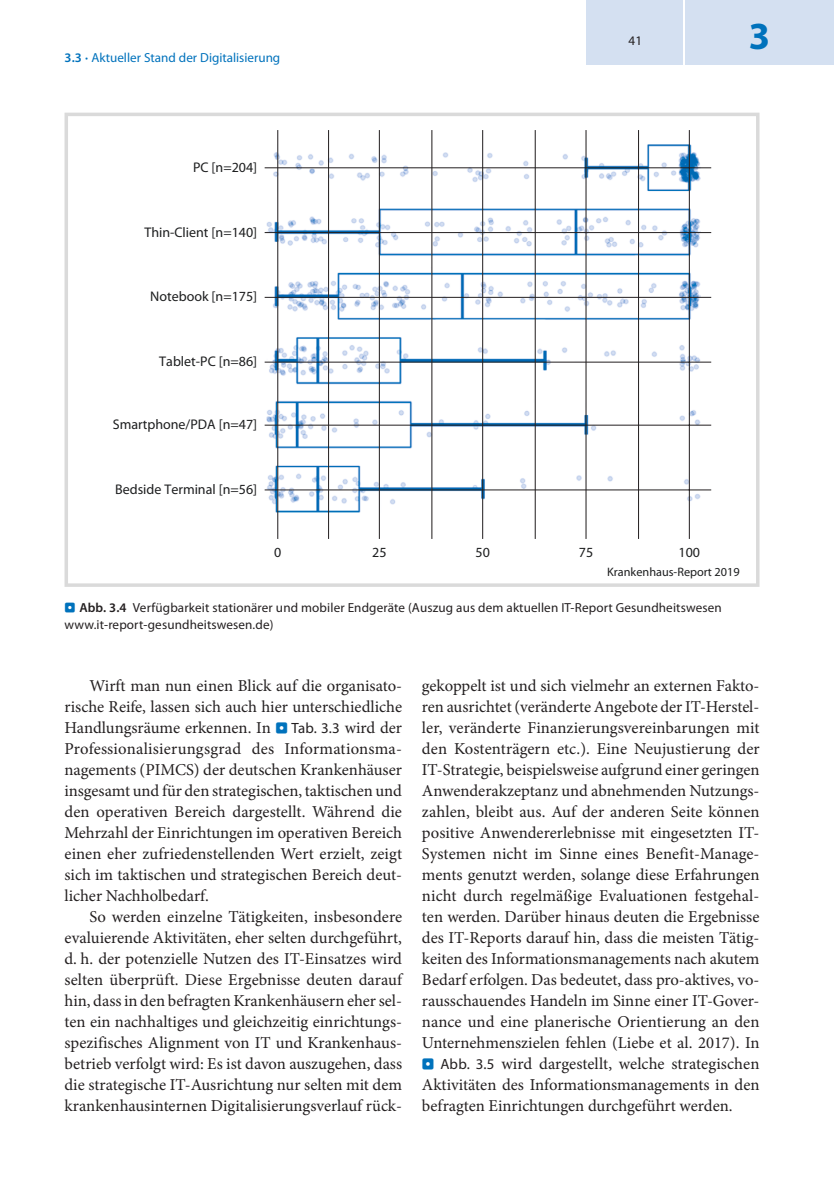
<style>
.page{position:relative;width:834px;height:1191px;background:#fff}
.page>*{position:absolute;margin:0;border:0;box-sizing:border-box;transform-origin:0 0}
.t1{font:700 38.5px "Nrbrjf Gbvgmv Myriad Pro";color:#0072bc}
.t2{font:16.62px/21px "Qgvwsn Hmqtxq Minion Pro";color:#231f20;text-align:justify}
.t3{font:14px "Fdfqrf Rqngxs Myriad Pro";color:#1d1e1f}
.t4{font:13.12px/17.5px "Jvvpmf Rcvmlv Myriad Pro";letter-spacing:.01em;color:#231f20}
.t5{font:13.12px "Jvvpmf Rcvmlv Myriad Pro";color:#0072bc}
.t6{font:12.25px "Fdfqrf Rqngxs Myriad Pro";color:#1d1e1f}
.s1{font-family:"Rqxfck Vltcgr Myriad Pro";font-weight:600}
.s2{font-family:"Mdhcwy Xrcfyw Blik Buttons";color:#0072bc}
.s3{font-family:"Mdhcwy Xrcfyw Blik Buttons";font-size:14.88px;color:#0072bc}
.s4{font-family:"Jvvpmf Rcvmlv Myriad Pro";font-size:14.88px}
</style>
<div class="page">
<div style="left:685px;top:0;width:148px;height:64px;background:#d4e0f1"></div>
<div style="left:585px;top:0;width:97px;height:64px;background:#d4e0f1"></div>
<svg style="left:64px;top:113px;width:695px;height:474px"></svg>
<img style="left:265px;top:144px;width:435px;height:369px">
<hr style="left:277px;top:130px;width:1px;height:409px;background:#231f20">
<hr style="left:328px;top:130px;width:1px;height:409px;background:#231f20">
<hr style="left:379px;top:130px;width:1px;height:409px;background:#231f20">
<hr style="left:431px;top:130px;width:1px;height:409px;background:#231f20">
<hr style="left:482px;top:130px;width:1px;height:409px;background:#231f20">
<hr style="left:534px;top:130px;width:1px;height:409px;background:#231f20">
<hr style="left:585px;top:130px;width:1px;height:409px;background:#231f20">
<hr style="left:638px;top:130px;width:1px;height:409px;background:#231f20">
<hr style="left:688px;top:130px;width:1px;height:409px;background:#231f20">
<hr style="left:264px;top:167px;width:447px;height:1px;background:#231f20">
<hr style="left:264px;top:232px;width:447px;height:1px;background:#231f20">
<hr style="left:264px;top:297px;width:447px;height:1px;background:#231f20">
<hr style="left:264px;top:362px;width:447px;height:1px;background:#231f20">
<hr style="left:264px;top:425px;width:447px;height:1px;background:#231f20">
<hr style="left:264px;top:489px;width:447px;height:1px;background:#231f20">
<p class="t5" style="left:64px;top:49px;width:217px"><span class="s1">3.3 ·</span> Aktueller Stand der Digitalisierung</p>
<p class="t4" style="left:628px;top:31px;width:15px">41</p>
<h1 class="t1" style="left:748px;top:11px;width:23px">3</h1>
<p class="t3" style="left:193px;top:159px;width:66px">PC [n=204]</p>
<p class="t3" style="left:144px;top:223px;width:114px">Thin-Client [n=140]</p>
<p class="t3" style="left:150px;top:288px;width:109px">Notebook [n=175]</p>
<p class="t3" style="left:159px;top:353px;width:99px">Tablet-PC [n=86]</p>
<p class="t3" style="left:113px;top:416px;width:146px">Smartphone/PDA [n=47]</p>
<p class="t3" style="left:115px;top:481px;width:143px">Bedside Terminal [n=56]</p>
<p class="t3" style="left:274px;top:544px;width:9px">0</p>
<p class="t3" style="left:372px;top:544px;width:16px">25</p>
<p class="t3" style="left:475px;top:544px;width:16px">50</p>
<p class="t3" style="left:578px;top:544px;width:16px">75</p>
<p class="t3" style="left:678px;top:544px;width:23px">100</p>
<p class="t6" style="left:607px;top:564px;width:134px">Krankenhaus-Report 2019</p>
<p class="t4" style="left:64px;top:598px;width:658px"><span class="s2">.</span> <span class="s1">Abb. 3.4</span> Verfügbarkeit stationärer und mobiler Endgeräte (Auszug aus dem aktuellen IT-Report Gesundheitswesen www.it-report-gesundheitswesen.de)</p>
<p class="t2" style="left:64px;top:675px;width:339px;text-indent:25px">Wirft man nun einen Blick auf die organisato&shy;rische Reife, lassen sich auch hier unterschiedliche Handlungsräume erkennen. In <span class="s3">.</span> <span class="s4">Tab. 3.3</span> wird der Professionalisierungsgrad des Informationsma&shy;nagements (PIMCS) der deutschen Krankenhäuser insgesamt und für den strategischen, taktischen und den operativen Bereich dargestellt. Während die Mehrzahl der Einrichtungen im operativen Bereich einen eher zufriedenstellenden Wert erzielt, zeigt sich im taktischen und strategischen Bereich deut&shy;licher Nachholbedarf.</p>
<p class="t2" style="left:64px;top:906px;width:339px;text-indent:25px">So werden einzelne Tätigkeiten, insbesondere evaluierende Aktivitäten, eher selten durchgeführt, d. h. der potenzielle Nutzen des IT-Einsatzes wird selten überprüft. Diese Ergebnisse deuten darauf hin, dass in den befragten Krankenhäusern eher sel&shy;ten ein nachhaltiges und gleichzeitig einrichtungs&shy;spezifisches Alignment von IT und Krankenhaus&shy;betrieb verfolgt wird: Es ist davon auszugehen, dass die strategische IT-Ausrichtung nur selten mit dem krankenhausinternen Digitalisierungsverlauf rück-</p>
<p class="t2" style="left:422px;top:675px;width:339px">gekoppelt ist und sich vielmehr an externen Fakto&shy;ren ausrichtet (veränderte Angebote der IT-Herstel&shy;ler, veränderte Finanzierungsvereinbarungen mit den Kostenträgern etc.). Eine Neujustierung der IT-Strategie, beispielsweise aufgrund einer geringen Anwenderakzeptanz und abnehmenden Nutzungs&shy;zahlen, bleibt aus. Auf der anderen Seite können positive Anwendererlebnisse mit eingesetzten IT-Systemen nicht im Sinne eines Benefit-Manage&shy;ments genutzt werden, solange diese Erfahrungen nicht durch regelmäßige Evaluationen festgehal&shy;ten werden. Darüber hinaus deuten die Ergebnisse des IT-Reports darauf hin, dass die meisten Tätig&shy;keiten des Informationsmanagements nach akutem Bedarf erfolgen. Das bedeutet, dass pro-aktives, vo&shy;rausschauendes Handeln im Sinne einer IT-Gover&shy;nance und eine planerische Orientierung an den Unternehmenszielen fehlen (Liebe et al. 2017). In <span class="s3">.</span> <span class="s4">Abb. 3.5</span> wird dargestellt, welche strategischen Aktivitäten des Informationsmanagements in den befragten Einrichtungen durchgeführt werden.</p>
</div>
